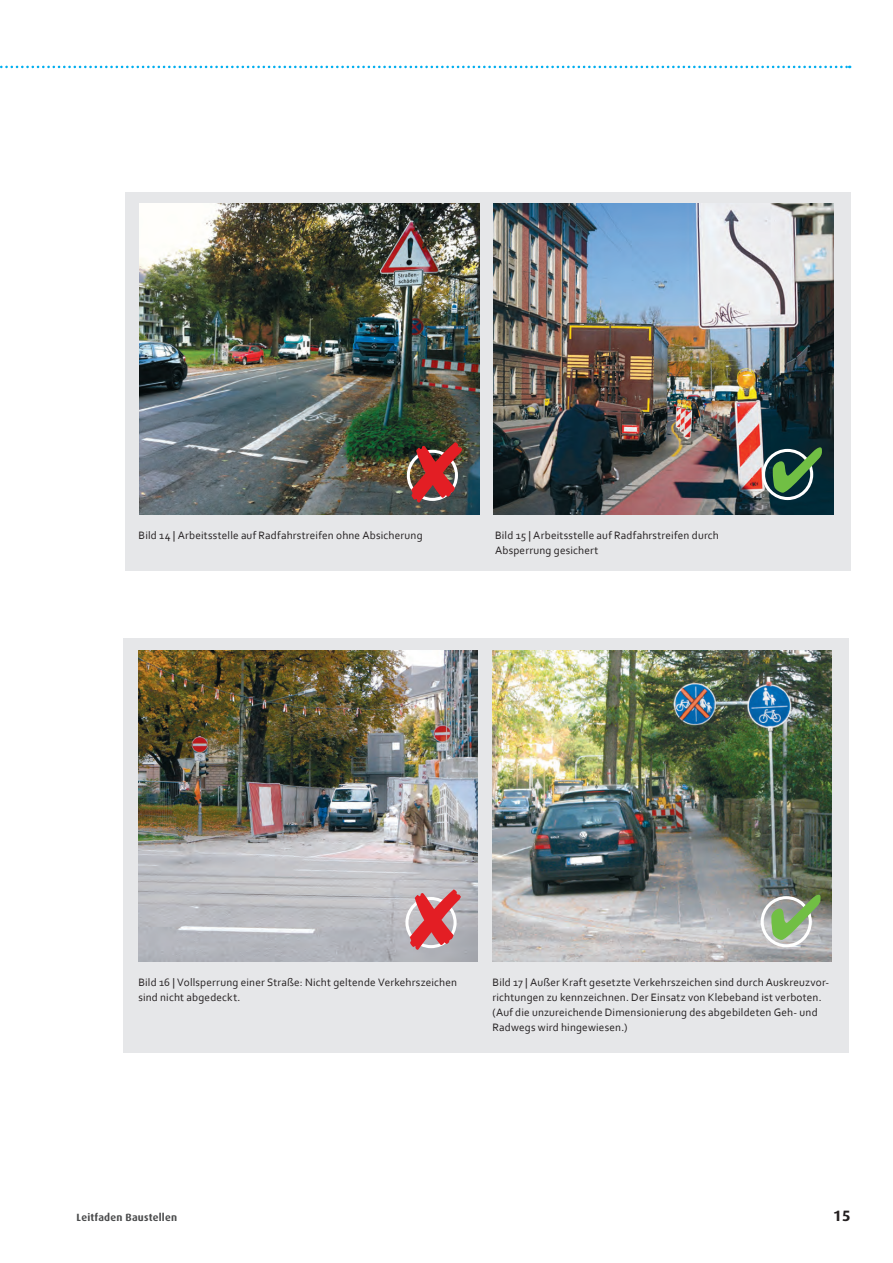
<style>
.page{position:relative;width:893px;height:1263px;background:#fff}
.page>*{position:absolute;margin:0;border:0;box-sizing:border-box;transform-origin:0 0}
.t1{font:700 15px "Dax";color:#231f20}
.t2{font:11.25px/15px "Corbel";letter-spacing:.015em;color:#231f20}
.t3{font:700 10.5px "Dax";letter-spacing:.02em;color:#4b4c4d}
</style>
<div class="page">
<svg style="left:0;top:66px;width:850px;height:2px"></svg>
<div style="left:123px;top:639px;width:726px;height:414px;background:#e6e7e9"></div>
<img style="left:138px;top:650px;width:340px;height:312px">
<img style="left:492px;top:650px;width:340px;height:312px">
<div style="left:761px;top:896px;width:51px;height:51px;border:3px solid #fff;border-radius:50%"></div>
<div style="left:405px;top:897px;width:52px;height:51px;border:3px solid #fff;border-radius:50%"></div>
<div style="left:125px;top:192px;width:725px;height:378px;background:#e6e7e9"></div>
<img style="left:140px;top:203px;width:339px;height:312px">
<img style="left:494px;top:203px;width:339px;height:312px">
<div style="left:762px;top:449px;width:51px;height:51px;border:3px solid #fff;border-radius:50%"></div>
<div style="left:407px;top:450px;width:51px;height:51px;border:3px solid #fff;border-radius:50%"></div>
<svg style="left:410px;top:888px;width:51px;height:62px;background:#c0c1c6"></svg>
<svg style="left:771px;top:894px;width:50px;height:46px;background:#a7a8a7"></svg>
<img style="left:411px;top:441px;width:51px;height:61px">
<svg style="left:773px;top:447px;width:49px;height:46px;background:#1c3d48"></svg>
<p class="t2" style="left:139px;top:528px;width:286px">Bild 14 | Arbeitsstelle auf Radfahrstreifen ohne Absicherung</p>
<p class="t2" style="left:495px;top:528px;width:225px">Bild 15 | Arbeitsstelle auf Radfahrstreifen durch<br>Absperrung gesichert</p>
<p class="t2" style="left:138px;top:975px;width:320px">Bild 16 | Vollsperrung einer Straße: Nicht geltende Verkehrszeichen sind nicht abgedeckt.</p>
<p class="t2" style="left:492px;top:975px;width:338px">Bild 17 | Außer Kraft gesetzte Verkehrszeichen sind durch Auskreuzvor&shy;richtungen zu kennzeichnen. Der Einsatz von Klebeband ist verboten. (Auf die unzureichende Dimensionierung des abgebildeten Geh- und Radwegs wird hingewiesen.)</p>
<p class="t3" style="left:77px;top:1211px;width:102px">Leitfaden Baustellen</p>
<h1 class="t1" style="left:833px;top:1207px;width:19px">15</h1>
</div>
